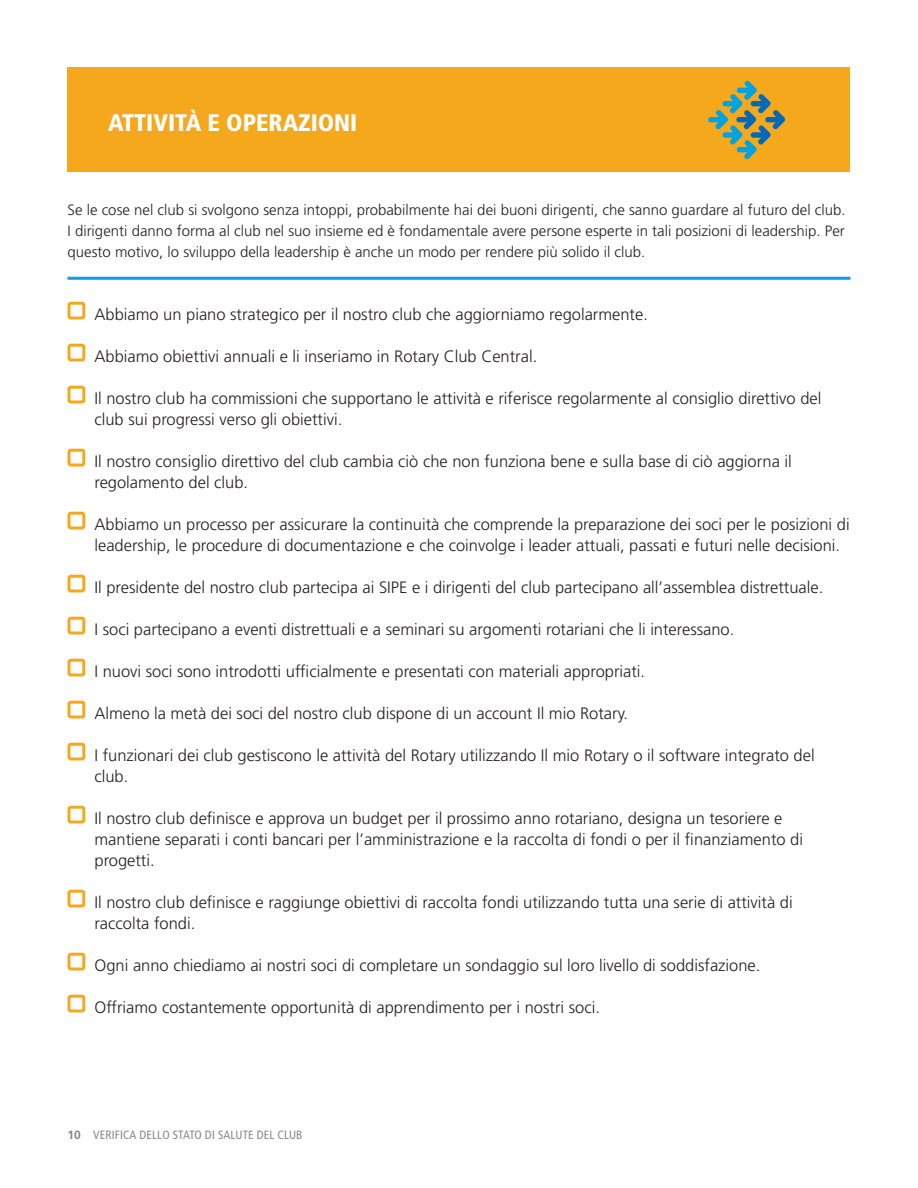
<style>
.page{position:relative;width:918px;height:1188px;background:#fff}
.page>*{position:absolute;margin:0;border:0;box-sizing:border-box;transform-origin:0 0}
.t1{font:900 condensed 24px "Frutiger LT Std";color:#fff}
.t2{font:300 16.5px/21px "Frutiger LT Std";color:#231f20}
.t3{font:300 15px/21px "Frutiger LT Std";color:#231f20;text-align:justify}
.t4{font:condensed 12px "Frutiger LT Std";letter-spacing:.01em;color:#808a8d}
.s1{font-weight:700;font-stretch:normal}
</style>
<div class="page">
<div style="left:68px;top:68px;width:782px;height:104px;background:#f5a81c"></div>
<svg style="left:708px;top:81px;width:77px;height:78px"></svg>
<hr style="left:68px;top:277px;width:782px;height:3px;background:#00a2e0">
<div style="left:67px;top:302px;width:18px;height:18px;border:3px solid #f5a81c;border-radius:2px"></div>
<div style="left:67px;top:344px;width:18px;height:18px;border:3px solid #f5a81c;border-radius:2px"></div>
<div style="left:67px;top:386px;width:18px;height:18px;border:3px solid #f5a81c;border-radius:2px"></div>
<div style="left:67px;top:449px;width:18px;height:17px;border:3px solid #f5a81c;border-radius:2px"></div>
<div style="left:67px;top:512px;width:18px;height:18px;border:3px solid #f5a81c;border-radius:2px"></div>
<div style="left:67px;top:575px;width:18px;height:17px;border:3px solid #f5a81c;border-radius:2px"></div>
<div style="left:67px;top:617px;width:18px;height:17px;border:3px solid #f5a81c;border-radius:2px"></div>
<div style="left:67px;top:659px;width:18px;height:17px;border:3px solid #f5a81c;border-radius:2px"></div>
<div style="left:67px;top:701px;width:18px;height:17px;border:3px solid #f5a81c;border-radius:2px"></div>
<div style="left:67px;top:743px;width:18px;height:17px;border:3px solid #f5a81c;border-radius:2px"></div>
<div style="left:67px;top:806px;width:18px;height:18px;border:3px solid #f5a81c;border-radius:2px"></div>
<div style="left:67px;top:890px;width:18px;height:18px;border:3px solid #f5a81c;border-radius:2px"></div>
<div style="left:67px;top:953px;width:18px;height:17px;border:3px solid #f5a81c;border-radius:2px"></div>
<div style="left:67px;top:995px;width:18px;height:17px;border:3px solid #f5a81c;border-radius:2px"></div>
<h1 class="t1" style="left:108px;top:108px;width:251px">ATTIVITÀ E OPERAZIONI</h1>
<p class="t3" style="left:68px;top:199px;width:780px">Se le cose nel club si svolgono senza intoppi, probabilmente hai dei buoni dirigenti, che sanno guardare al futuro del club.<br>I dirigenti danno forma al club nel suo insieme ed è fondamentale avere persone esperte in tali posizioni di leadership. Per questo motivo, lo sviluppo della leadership è anche un modo per rendere più solido il club.</p>
<p class="t2" style="left:95px;top:304px;width:555px">Abbiamo un piano strategico per il nostro club che aggiorniamo regolarmente.</p>
<p class="t2" style="left:95px;top:346px;width:444px">Abbiamo obiettivi annuali e li inseriamo in Rotary Club Central.</p>
<p class="t2" style="left:95px;top:388px;width:728px">Il nostro club ha commissioni che supportano le attività e riferisce regolarmente al consiglio direttivo del club sui progressi verso gli obiettivi.</p>
<p class="t2" style="left:95px;top:451px;width:699px">Il nostro consiglio direttivo del club cambia ciò che non funziona bene e sulla base di ciò aggiorna il regolamento del club.</p>
<p class="t2" style="left:95px;top:514px;width:757px">Abbiamo un processo per assicurare la continuità che comprende la preparazione dei soci per le posizioni di leadership, le procedure di documentazione e che coinvolge i leader attuali, passati e futuri nelle decisioni.</p>
<p class="t2" style="left:95px;top:577px;width:730px">Il presidente del nostro club partecipa ai SIPE e i dirigenti del club partecipano all’assemblea distrettuale.</p>
<p class="t2" style="left:95px;top:619px;width:641px">I soci partecipano a eventi distrettuali e a seminari su argomenti rotariani che li interessano.</p>
<p class="t2" style="left:95px;top:661px;width:552px">I nuovi soci sono introdotti ufficialmente e presentati con materiali appropriati.</p>
<p class="t2" style="left:95px;top:703px;width:535px">Almeno la metà dei soci del nostro club dispone di un account Il mio Rotary.</p>
<p class="t2" style="left:95px;top:745px;width:722px">I funzionari dei club gestiscono le attività del Rotary utilizzando Il mio Rotary o il software integrato del club.</p>
<p class="t2" style="left:95px;top:808px;width:710px">Il nostro club definisce e approva un budget per il prossimo anno rotariano, designa un tesoriere e mantiene separati i conti bancari per l’amministrazione e la raccolta di fondi o per il finanziamento di progetti.</p>
<p class="t2" style="left:95px;top:892px;width:700px">Il nostro club definisce e raggiunge obiettivi di raccolta fondi utilizzando tutta una serie di attività di raccolta fondi.</p>
<p class="t2" style="left:95px;top:955px;width:667px">Ogni anno chiediamo ai nostri soci di completare un sondaggio sul loro livello di soddisfazione.</p>
<p class="t2" style="left:95px;top:997px;width:507px">Offriamo costantemente opportunità di apprendimento per i nostri soci.</p>
<p class="t4" style="left:68px;top:1128px;width:237px"><span class="s1">10</span> VERIFICA DELLO STATO DI SALUTE DEL CLUB</p>
</div>
